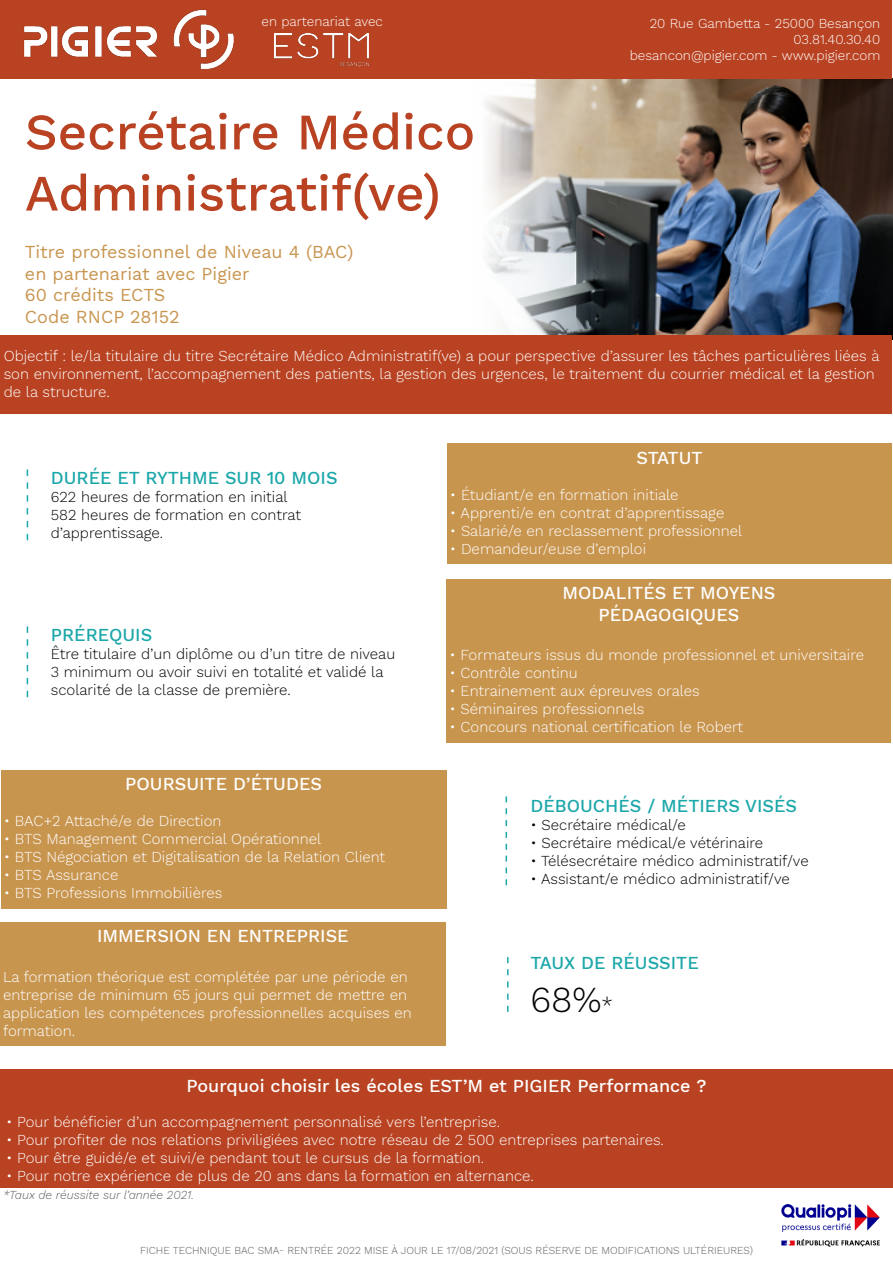
<style>
.page{position:relative;width:893px;height:1263px;background:#fff}
.page>*{position:absolute;margin:0;border:0;box-sizing:border-box;transform-origin:0 0}
.t1{font:500 51px/61.2px "Work Sans";color:#b84221}
.t2{font:300 36px "Work Sans";color:#000}
.t3{font:500 18px/21.6px "Work Sans";color:#fff;text-align:center}
.t4{font:18px/21.6px "Work Sans";color:#c8954f}
.t5{font:500 18px "Work Sans";color:#1ca7a9}
.t6{font:300 15px/18px "Work Sans";color:#fff}
.t7{font:300 15px/18px "Work Sans";color:#000}
.t8{font:300 13.5px/16.2px "Work Sans";color:#fff;text-align:right}
.t9{font:italic 300 12px "Work Sans";color:#5e5e5e}
.t10{font:300 10.5px "Work Sans";color:#5e5e5e}
.s1{font-size:21px}
</style>
<div class="page">
<img style="left:485px;top:79px;width:407px;height:256px">
<div style="left:1px;top:335px;width:891px;height:79px;background:#b84221"></div>
<div style="left:1px;top:1px;width:891px;height:78px;background:#b84221"></div>
<div style="left:1px;top:770px;width:445px;height:139px;background:#c8954f"></div>
<img style="left:275px;top:33px;width:94px;height:34px">
<div style="left:446px;top:579px;width:445px;height:163px;background:#c8954f"></div>
<div style="left:447px;top:444px;width:445px;height:120px;background:#c8954f"></div>
<div style="left:0;top:922px;width:446px;height:124px;background:#c8954f"></div>
<div style="left:0;top:1070px;width:893px;height:118px;background:#b84221"></div>
<img style="left:781px;top:1204px;width:99px;height:43px">
<svg style="left:27px;top:469px;width:1px;height:71px"></svg>
<svg style="left:27px;top:626px;width:1px;height:71px"></svg>
<svg style="left:506px;top:796px;width:1px;height:89px"></svg>
<svg style="left:507px;top:957px;width:2px;height:55px"></svg>
<img style="left:24px;top:9px;width:210px;height:61px">
<p class="t8" style="left:261px;top:12px;width:123px">en partenariat avec</p>
<h1 class="t1" style="left:25px;top:99px;width:452px">Secrétaire Médico<br>Administratif(ve)</h1>
<p class="t4" style="left:25px;top:240px;width:330px">Titre professionnel de Niveau 4 (BAC) en partenariat avec Pigier<br>60 crédits ECTS<br>Code RNCP 28152</p>
<p class="t8" style="left:630px;top:15px;width:252px">20 Rue Gambetta - 25000 Besançon<br>03.81.40.30.40<br>besancon@pigier.com - www.pigier.com</p>
<p class="t6" style="left:4px;top:346px;width:877px">Objectif : le/la titulaire du titre Secrétaire Médico Administratif(ve) a pour perspective d’assurer les tâches particulières liées à son environnement, l’accompagnement des patients, la gestion des urgences, le traitement du courrier médical et la gestion de la structure.</p>
<p class="t5" style="left:51px;top:464px;width:288px">DURÉE ET RYTHME SUR 10 MOIS</p>
<p class="t7" style="left:51px;top:487px;width:252px">622 heures de formation en initial<br>582 heures de formation en contrat d’apprentissage.</p>
<p class="t5" style="left:51px;top:621px;width:103px">PRÉREQUIS</p>
<p class="t7" style="left:51px;top:644px;width:346px">Être titulaire d’un diplôme ou d’un titre de niveau<br>3 minimum ou avoir suivi en totalité et validé la scolarité de la classe de première.</p>
<p class="t3" style="left:125px;top:772px;width:198px">POURSUITE D’ÉTUDES</p>
<p class="t6" style="left:4px;top:811px;width:219px">• BAC+2 Attaché/e de Direction</p>
<p class="t6" style="left:4px;top:829px;width:319px">• BTS Management Commercial Opérationnel</p>
<p class="t6" style="left:4px;top:847px;width:383px">• BTS Négociation et Digitalisation de la Relation Client</p>
<p class="t6" style="left:4px;top:865px;width:116px">• BTS Assurance</p>
<p class="t6" style="left:4px;top:883px;width:220px">• BTS Professions Immobilières</p>
<p class="t3" style="left:97px;top:925px;width:253px">IMMERSION EN ENTREPRISE</p>
<p class="t6" style="left:3px;top:967px;width:410px">La formation théorique est complétée par une période en entreprise de minimum 65 jours qui permet de mettre en application les compétences professionnelles acquises en formation.</p>
<p class="t3" style="left:636px;top:446px;width:68px">STATUT</p>
<p class="t6" style="left:450px;top:485px;width:230px">• Étudiant/e en formation initiale</p>
<p class="t6" style="left:450px;top:503px;width:276px">• Apprenti/e en contrat d’apprentissage</p>
<p class="t6" style="left:450px;top:521px;width:294px">• Salarié/e en reclassement professionnel</p>
<p class="t6" style="left:450px;top:539px;width:198px">• Demandeur/euse d’emploi</p>
<p class="t3" style="left:562px;top:581px;width:215px">MODALITÉS ET MOYENS<br>PÉDAGOGIQUES</p>
<p class="t6" style="left:449px;top:645px;width:416px">• Formateurs issus du monde professionnel et universitaire</p>
<p class="t6" style="left:449px;top:663px;width:130px">• Contrôle continu</p>
<p class="t6" style="left:449px;top:681px;width:252px">• Entrainement aux épreuves orales</p>
<p class="t6" style="left:449px;top:699px;width:196px">• Séminaires professionnels</p>
<p class="t6" style="left:449px;top:717px;width:295px">• Concours national certification le Robert</p>
<p class="t5" style="left:530px;top:792px;width:268px">DÉBOUCHÉS / MÉTIERS VISÉS</p>
<p class="t7" style="left:530px;top:815px;width:157px">• Secrétaire médical/e</p>
<p class="t7" style="left:530px;top:833px;width:234px">• Secrétaire médical/e vétérinaire</p>
<p class="t7" style="left:530px;top:851px;width:280px">• Télésecrétaire médico administratif/ve</p>
<p class="t7" style="left:530px;top:869px;width:261px">• Assistant/e médico administratif/ve</p>
<p class="t5" style="left:530px;top:949px;width:170px">TAUX DE RÉUSSITE</p>
<h2 class="t2" style="left:530px;top:972px;width:84px">68%<span class="s1">*</span></h2>
<p class="t3" style="left:186px;top:1075px;width:522px">Pourquoi choisir les écoles EST’M et PIGIER Performance ?</p>
<p class="t6" style="left:6px;top:1112px;width:496px">• Pour bénéficier d’un accompagnement personnalisé vers l’entreprise.</p>
<p class="t6" style="left:6px;top:1130px;width:659px">• Pour profiter de nos relations priviligiées avec notre réseau de 2 500 entreprises partenaires.</p>
<p class="t6" style="left:6px;top:1148px;width:480px">• Pour être guidé/e et suivi/e pendant tout le cursus de la formation.</p>
<p class="t6" style="left:6px;top:1166px;width:529px">• Pour notre expérience de plus de 20 ans dans la formation en alternance.</p>
<p class="t9" style="left:3px;top:1185px;width:193px">*Taux de réussite sur l’année 2021.</p>
<p class="t10" style="left:140px;top:1242px;width:614px">FICHE TECHNIQUE BAC SMA- RENTRÉE 2022 MISE À JOUR LE 17/08/2021 (SOUS RÉSERVE DE MODIFICATIONS ULTÉRIEURES)</p>
</div>
